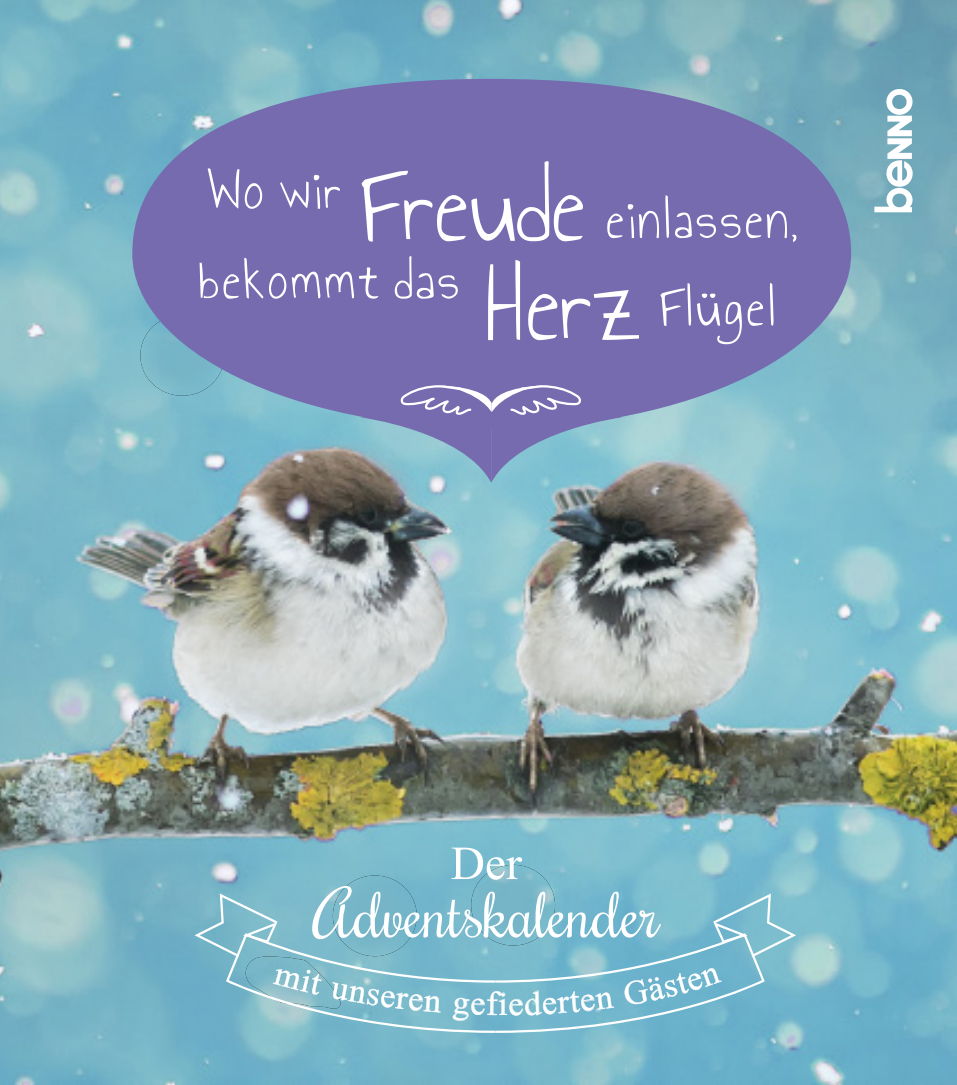
<style>
.page{position:relative;width:957px;height:1085px;background:#fff}
.page>*{position:absolute;margin:0;border:0;box-sizing:border-box;transform-origin:0 0}
.t1{font:105.98px "Annie Use Your Telescope";color:#fff}
.t2{font:63px "Rochester";color:#fff}
.t3{font:63px "Lateef";color:#fff}
.t4{font:56.25px "Annie Use Your Telescope";letter-spacing:.05em;color:#fff}
.t5{font:45px "Lateef";color:#fff}
</style>
<div class="page">
<img style="left:0;top:0;width:957px;height:1084px">
<svg style="left:874px;top:89px;width:39px;height:123px"></svg>
<img style="left:140px;top:315px;width:84px;height:80px">
<div style="left:132px;top:79px;width:719px;height:349px;background:#766baf;border-radius:50%"></div>
<svg style="left:360px;top:385px;width:262px;height:97px"></svg>
<img style="left:333px;top:875px;width:84px;height:18px">
<img style="left:471px;top:864px;width:84px;height:29px">
<svg style="left:195px;top:893px;width:601px;height:139px;background:#7dbbcd"></svg>
<h1 class="t1" style="left:360px;top:132px;width:227px">Freude</h1>
<p class="t4" style="left:207px;top:151px;width:135px">Wo wir</p>
<p class="t4" style="left:606px;top:180px;width:193px">einlassen,</p>
<h1 class="t1" style="left:486px;top:231px;width:158px">Herz</h1>
<p class="t4" style="left:199px;top:241px;width:262px">bekommt das</p>
<p class="t4" style="left:660px;top:268px;width:117px">Flügel</p>
<p class="t3" style="left:451px;top:819px;width:73px">Der</p>
<p class="t2" style="left:313px;top:872px;width:348px">Adventskalender</p>
<p class="t5" style="left:498px;top:972px;width:11px">i</p>
</div>
